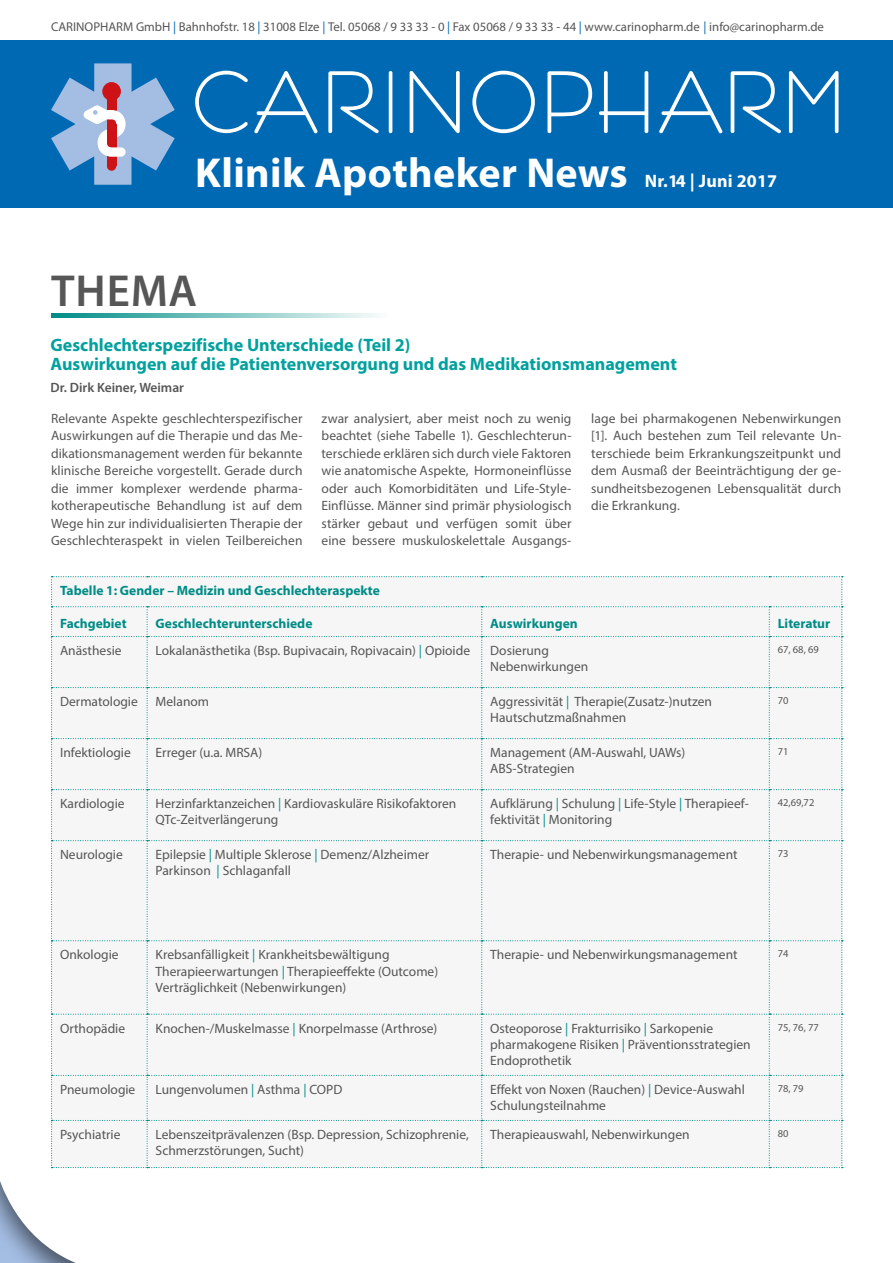
<style>
.page{position:relative;width:893px;height:1263px;background:#fff}
.page>*{position:absolute;margin:0;border:0;box-sizing:border-box;transform-origin:0 0}
.t1{font:600 45px "Myriad Pro";letter-spacing:.02em;color:#565656}
.t2{font:700 42px "Myriad Pro";letter-spacing:.01em;color:#fff}
.t3{font:700 18px/18.6px "Myriad Pro";color:#00a19e}
.t4{font:700 18px "Myriad Pro";letter-spacing:.01em;color:#fff}
.t5{font:13.5px/17.5px "Myriad Pro";color:#565656}
.t6{font:700 13.5px "Myriad Pro";color:#008d87}
.t7{font:600 13.5px "Myriad Pro";color:#565656}
.t8{font:12.75px "Myriad Pro";color:#565656}
.t9{font:10.5px "Myriad Pro";color:#565656}
.s1{color:#0069b4}
.s2{color:#008d87}
</style>
<div class="page">
<div style="left:0;top:40px;width:893px;height:167px;background:#0069b4"></div>
<svg style="left:51px;top:63px;width:124px;height:122px"></svg>
<div style="left:107px;top:124px;width:9px;height:19px;background:#cd1316"></div>
<div style="left:107px;top:161px;width:9px;height:10px;background:#cd1316;border-radius:50%"></div>
<svg style="left:195px;top:71px;width:53px;height:62px"></svg>
<svg style="left:254px;top:71px;width:63px;height:62px"></svg>
<svg style="left:328px;top:71px;width:51px;height:62px"></svg>
<svg style="left:389px;top:71px;width:3px;height:62px"></svg>
<svg style="left:410px;top:71px;width:50px;height:62px"></svg>
<svg style="left:472px;top:71px;width:63px;height:62px"></svg>
<svg style="left:547px;top:71px;width:45px;height:62px"></svg>
<svg style="left:599px;top:71px;width:49px;height:62px"></svg>
<svg style="left:659px;top:71px;width:63px;height:62px"></svg>
<svg style="left:731px;top:71px;width:50px;height:62px"></svg>
<svg style="left:789px;top:71px;width:49px;height:62px"></svg>
<div style="left:51px;top:576px;width:792px;height:592px;background:#f6f6f6"></div>
<svg style="left:51px;top:313px;width:327px;height:5px;background:#79c3bf"></svg>
<p class="t8" style="left:51px;top:19px;width:774px">CARINOPHARM GmbH <span class="s1">|</span> Bahnhofstr. 18 <span class="s1">|</span> 31008 Elze <span class="s1">|</span> Tel. 05068 / 9 33 33 - 0 <span class="s1">|</span> Fax 05068 / 9 33 33 - 44 <span class="s1">|</span> www.carinopharm.de <span class="s1">|</span> info@carinopharm.de</p>
<h2 class="t2" style="left:195px;top:145px;width:434px">Klinik Apotheker News</h2>
<h3 class="t4" style="left:645px;top:169px;width:134px">Nr.14 | Juni 2017</h3>
<h1 class="t1" style="left:51px;top:262px;width:148px">THEMA</h1>
<h3 class="t3" style="left:51px;top:335px;width:628px">Geschlechterspezifische Unterschiede (Teil 2)<br>Auswirkungen auf die Patientenversorgung und das Medikationsmanagement</h3>
<p class="t7" style="left:51px;top:379px;width:135px">Dr. Dirk Keiner, Weimar</p>
<p class="t5" style="left:321px;top:409px;width:251px;text-align:justify">zwar analysiert, aber meist noch zu wenig beachtet (siehe Tabelle 1). Geschlechterun&shy;terschiede erklären sich durch viele Faktoren wie anatomische Aspekte, Hormoneinflüsse oder auch Komorbiditäten und Life-Style-Einflüsse. Männer sind primär physiologisch stärker gebaut und verfügen somit über eine bessere muskuloskelettale Ausgangs-</p>
<p class="t5" style="left:591px;top:409px;width:251px;text-align:justify">lage bei pharmakogenen Nebenwirkungen [1]. Auch bestehen zum Teil relevante Un&shy;terschiede beim Erkrankungszeitpunkt und dem Ausmaß der Beeinträchtigung der ge&shy;sundheitsbezogenen Lebensqualität durch die Erkrankung.</p>
<p class="t5" style="left:51px;top:409px;width:253px;text-align:justify">Relevante Aspekte geschlechterspezifischer Auswirkungen auf die Therapie und das Me&shy;dikationsmanagement werden für bekannte klinische Bereiche vorgestellt. Gerade durch die immer komplexer werdende pharma&shy;kotherapeutische Behandlung ist auf dem Wege hin zur individualisierten Therapie der Geschlechteraspekt in vielen Teilbereichen</p>
<p class="t6" style="left:60px;top:582px;width:321px">Tabelle 1: Gender – Medizin und Geschlechteraspekte</p>
<p class="t6" style="left:60px;top:615px;width:68px">Fachgebiet</p>
<p class="t6" style="left:156px;top:615px;width:158px">Geschlechterunterschiede</p>
<p class="t6" style="left:490px;top:615px;width:89px">Auswirkungen</p>
<p class="t6" style="left:778px;top:615px;width:54px">Literatur</p>
<p class="t5" style="left:60px;top:642px;width:63px">Anästhesie</p>
<p class="t5" style="left:156px;top:642px;width:316px">Lokalanästhetika (Bsp. Bupivacain, Ropivacain) <span class="s2">|</span> Opioide</p>
<p class="t5" style="left:490px;top:642px;width:100px;line-height:16.2px">Dosierung<br>Nebenwirkungen</p>
<p class="t9" style="left:778px;top:643px;width:43px">67, 68, 69</p>
<p class="t5" style="left:60px;top:693px;width:79px">Dermatologie</p>
<p class="t5" style="left:156px;top:693px;width:55px">Melanom</p>
<p class="t5" style="left:490px;top:693px;width:223px;line-height:16.2px">Aggressivität <span class="s2">|</span> Therapie(Zusatz-)nutzen<br>Hautschutzmaßnahmen</p>
<p class="t9" style="left:778px;top:694px;width:12px">70</p>
<p class="t5" style="left:60px;top:744px;width:72px">Infektiologie</p>
<p class="t5" style="left:156px;top:744px;width:108px">Erreger (u.a. MRSA)</p>
<p class="t5" style="left:490px;top:744px;width:197px;line-height:16.2px">Management (AM-Auswahl, UAWs)<br>ABS-Strategien</p>
<p class="t9" style="left:778px;top:745px;width:12px">71</p>
<p class="t5" style="left:60px;top:795px;width:66px">Kardiologie</p>
<p class="t5" style="left:156px;top:795px;width:302px;line-height:16.2px">Herzinfarktanzeichen <span class="s2">|</span> Kardiovaskuläre Risikofaktoren<br>QTc-Zeitverlängerung</p>
<p class="t5" style="left:490px;top:795px;width:260px;line-height:16.2px">Aufklärung <span class="s2">|</span> Schulung <span class="s2">|</span> Life-Style <span class="s2">|</span> Therapieef&shy;fektivität <span class="s2">|</span> Monitoring</p>
<p class="t9" style="left:778px;top:796px;width:38px">42,69,72</p>
<p class="t5" style="left:60px;top:846px;width:64px">Neurologie</p>
<p class="t5" style="left:156px;top:846px;width:275px;line-height:16.2px">Epilepsie <span class="s2">|</span> Multiple Sklerose <span class="s2">|</span> Demenz/Alzheimer<br>Parkinson <span class="s2">|</span> Schlaganfall</p>
<p class="t5" style="left:490px;top:846px;width:249px">Therapie- und Nebenwirkungsmanagement</p>
<p class="t9" style="left:778px;top:847px;width:12px">73</p>
<p class="t5" style="left:60px;top:946px;width:60px">Onkologie</p>
<p class="t5" style="left:156px;top:946px;width:284px;line-height:16.2px">Krebsanfälligkeit <span class="s2">|</span> Krankheitsbewältigung<br>Therapieerwartungen <span class="s2">|</span> Therapieeffekte (Outcome)<br>Verträglichkeit (Nebenwirkungen)</p>
<p class="t5" style="left:490px;top:946px;width:249px">Therapie- und Nebenwirkungsmanagement</p>
<p class="t9" style="left:778px;top:947px;width:12px">74</p>
<p class="t5" style="left:60px;top:1019px;width:67px">Orthopädie</p>
<p class="t5" style="left:156px;top:1019px;width:283px">Knochen-/Muskelmasse <span class="s2">|</span> Knorpelmasse (Arthrose)</p>
<p class="t5" style="left:490px;top:1020px;width:262px;line-height:16.2px">Osteoporose <span class="s2">|</span> Frakturrisiko <span class="s2">|</span> Sarkopenie pharmakogene Risiken <span class="s2">|</span> Präventionsstrategien<br>Endoprothetik</p>
<p class="t9" style="left:778px;top:1020px;width:43px">75, 76, 77</p>
<p class="t5" style="left:60px;top:1080px;width:77px">Pneumologie</p>
<p class="t5" style="left:156px;top:1080px;width:188px">Lungenvolumen <span class="s2">|</span> Asthma <span class="s2">|</span> COPD</p>
<p class="t5" style="left:490px;top:1081px;width:256px;line-height:16.2px">Effekt von Noxen (Rauchen) <span class="s2">|</span> Device-Auswahl<br>Schulungsteilnahme</p>
<p class="t9" style="left:778px;top:1082px;width:27px">78, 79</p>
<p class="t5" style="left:60px;top:1125px;width:62px">Psychiatrie</p>
<p class="t5" style="left:156px;top:1126px;width:315px;line-height:16.2px">Lebenszeitprävalenzen (Bsp. Depression, Schizophrenie,<br>Schmerzstörungen, Sucht)</p>
<p class="t5" style="left:490px;top:1125px;width:201px">Therapieauswahl, Nebenwirkungen</p>
<p class="t9" style="left:778px;top:1127px;width:12px">80</p>
</div>
